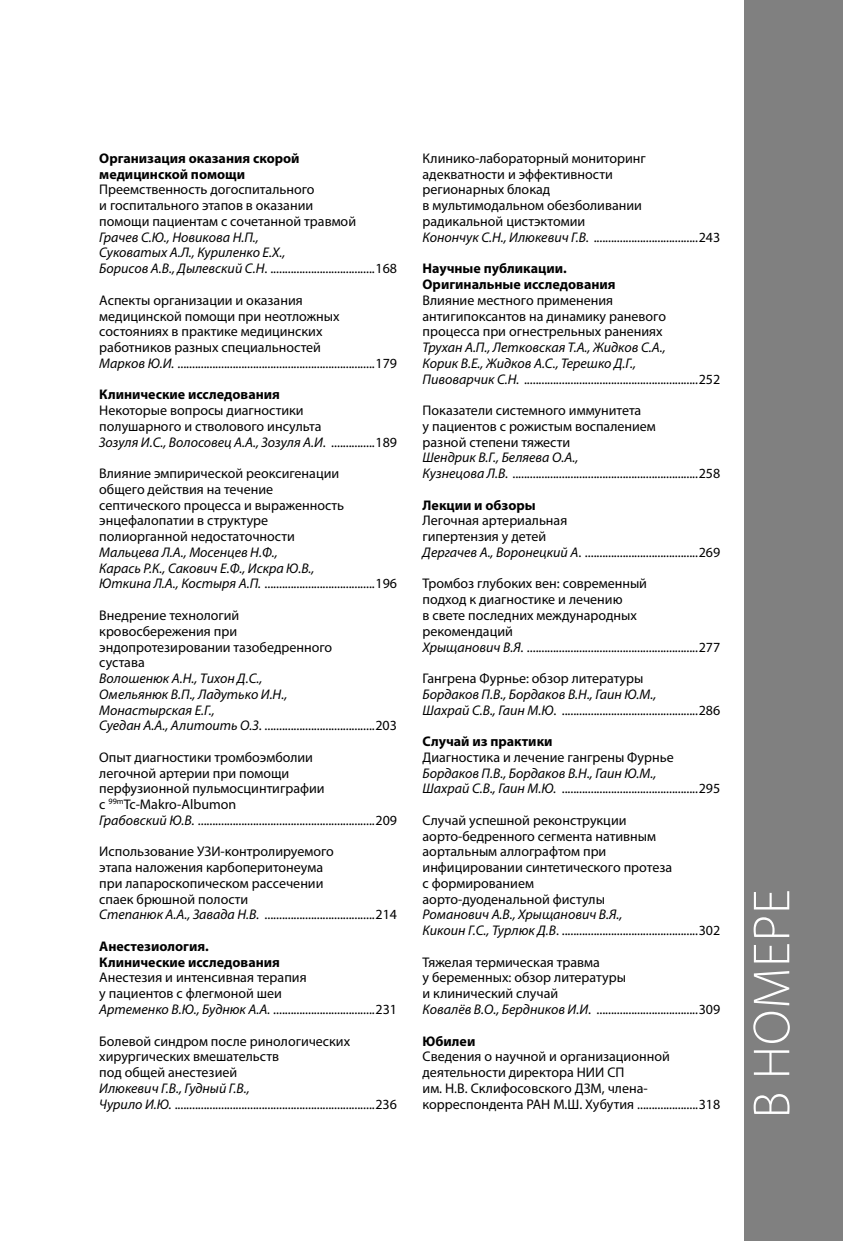
<style>
.page{position:relative;width:844px;height:1241px;background:#fff}
.page>*{position:absolute;margin:0;border:0;box-sizing:border-box;transform-origin:0 0}
.t1{font:300 52.5px "Myriad Pro";letter-spacing:.02em;color:#fff}
.t2{font:14px/15.8px "Myriad Pro";color:#000}
.t3{font:italic 14px/15.8px "Myriad Pro";color:#000}
.t4{font:700 14px/15.8px "Myriad Pro";color:#000}
.s1{font-style:normal}
.s2{font-style:italic}
</style>
<div class="page">
<div style="left:743px;top:0;width:99px;height:1240px;background:#808080"></div>
<p class="t4" style="left:99px;top:152px;width:202px">Организация оказания скорой медицинской помощи</p>
<p class="t2" style="left:99px;top:183px;width:258px">Преемственность догоспитального<br>и госпитального этапов в оказании помощи пациентам с сочетанной травмой</p>
<p class="t3" style="left:99px;top:230px;width:299px">Грачев С.Ю., Новикова Н.П.,<br>Суковатых А.Л., Куриленко Е.Х.,<br>Борисов А.В., Дылевский С.Н<span class="s1">. ....................................168</span></p>
<p class="t2" style="left:99px;top:293px;width:299px">Аспекты организации и оказания<br>медицинской помощи при неотложных состояниях в практике медицинских работников разных специальностей<br><span class="s2">Марков Ю.И.</span> ....................................................................179</p>
<p class="t4" style="left:99px;top:388px;width:182px">Клинические исследования</p>
<p class="t2" style="left:99px;top:404px;width:299px">Некоторые вопросы диагностики<br>полушарного и стволового инсульта<br><span class="s2">Зозуля И.С., Волосовец А.А., Зозуля А.И</span>. ...............189</p>
<p class="t2" style="left:99px;top:467px;width:246px">Влияние эмпирической реоксигенации общего действия на течение септического процесса и выраженность энцефалопатии в структуре полиорганной недостаточности</p>
<p class="t3" style="left:99px;top:545px;width:299px">Мальцева Л.А., Мосенцев Н.Ф.,<br>Карась Р.К., Сакович Е.Ф., Искра Ю.В.,<br>Юткина Л.А., Костыря А.П. <span class="s1">......................................196</span></p>
<p class="t2" style="left:99px;top:608px;width:234px">Внедрение технологий кровосбережения при эндопротезировании тазобедренного сустава</p>
<p class="t3" style="left:99px;top:671px;width:299px">Волошенюк А.Н., Тихон Д.С.,<br>Омельянюк В.П., Ладутько И.Н.,<br>Монастырская Е.Г.,<br>Суедан А.А., Алитоить О.З<span class="s1">. ......................................203</span></p>
<p class="t2" style="left:99px;top:750px;width:299px">Опыт диагностики тромбоэмболии<br>легочной артерии при помощи<br>перфузионной пульмосцинтиграфии<br>с <sup>99m</sup>Тс-Makro-Albumon<br><span class="s2">Грабовский Ю.В.</span> .............................................................209</p>
<p class="t2" style="left:99px;top:845px;width:299px">Использование УЗИ-контролируемого<br>этапа наложения карбоперитонеума<br>при лапароскопическом рассечении<br>спаек брюшной полости<br><span class="s2">Степанюк А.А., Завада Н.В.</span> ......................................214</p>
<p class="t4" style="left:99px;top:939px;width:182px">Анестезиология.<br>Клинические исследования</p>
<p class="t2" style="left:99px;top:971px;width:299px">Анестезия и интенсивная терапия<br>у пациентов с флегмоной шеи<br><span class="s2">Артеменко В.Ю., Буднюк А.А.</span> ...................................231</p>
<p class="t2" style="left:99px;top:1034px;width:252px">Болевой синдром после ринологических хирургических вмешательств<br>под общей анестезией</p>
<p class="t2" style="left:99px;top:1081px;width:299px"><span class="s2">Илюкевич Г.В., Гудный Г.В.,<br>Чурило И.Ю.</span> .....................................................................236</p>
<p class="t2" style="left:422px;top:152px;width:299px">Клинико-лабораторный мониторинг адекватности и эффективности<br>регионарных блокад<br>в мультимодальном обезболивании радикальной цистэктомии<br><span class="s2">Конончук С.Н., Илюкевич Г.В.</span> ....................................243</p>
<p class="t4" style="left:422px;top:262px;width:194px">Научные публикации.<br>Оригинальные исследования</p>
<p class="t2" style="left:422px;top:293px;width:245px">Влияние местного применения антигипоксантов на динамику раневого процесса при огнестрельных ранениях</p>
<p class="t3" style="left:422px;top:341px;width:299px">Трухан А.П., Летковская Т.А., Жидков С.А.,<br>Корик В.Е., Жидков А.С., Терешко Д.Г.,<br>Пивоварчик С.Н. <span class="s1">............................................................252</span></p>
<p class="t2" style="left:422px;top:404px;width:235px">Показатели системного иммунитета<br>у пациентов с рожистым воспалением разной степени тяжести</p>
<p class="t2" style="left:422px;top:451px;width:299px"><span class="s2">Шендрик В.Г., Беляева О.А.,<br>Кузнецова Л.В.</span> ................................................................258</p>
<p class="t4" style="left:422px;top:498px;width:115px">Лекции и обзоры</p>
<p class="t2" style="left:422px;top:514px;width:299px">Легочная артериальная<br>гипертензия у детей<br><span class="s2">Дергачев А., Воронецкий А</span>. .......................................269</p>
<p class="t2" style="left:422px;top:577px;width:299px">Тромбоз глубоких вен: современный<br>подход к диагностике и лечению<br>в свете последних международных рекомендаций<br><span class="s2">Хрыщанович В.Я</span>. ...........................................................277</p>
<p class="t2" style="left:422px;top:671px;width:222px">Гангрена Фурнье: обзор литературы</p>
<p class="t3" style="left:422px;top:687px;width:299px">Бордаков П.В., Бордаков В.Н., Гаин Ю.М.,<br>Шахрай С.В., Гаин М.Ю<span class="s1">. ...............................................286</span></p>
<p class="t4" style="left:422px;top:734px;width:131px">Случай из практики</p>
<p class="t2" style="left:422px;top:750px;width:253px">Диагностика и лечение гангрены Фурнье</p>
<p class="t3" style="left:422px;top:766px;width:299px">Бордаков П.В., Бордаков В.Н., Гаин Ю.М.,<br>Шахрай С.В., Гаин М.Ю. <span class="s1">...............................................295</span></p>
<p class="t2" style="left:422px;top:813px;width:251px">Случай успешной реконструкции аорто-бедренного сегмента нативным аортальным аллографтом при инфицировании синтетического протеза с формированием<br>аорто-дуоденальной фистулы</p>
<p class="t2" style="left:422px;top:908px;width:299px"><span class="s2">Романович А.В., Хрыщанович В.Я.,<br>Кикоин Г.С., Турлюк Д.В</span>. ...............................................302</p>
<p class="t2" style="left:422px;top:955px;width:299px">Тяжелая термическая травма<br>у беременных: обзор литературы<br>и клинический случай<br><span class="s2">Ковалёв В.О., Бердников И.И</span>. ...................................309</p>
<p class="t4" style="left:422px;top:1034px;width:54px">Юбилеи</p>
<p class="t2" style="left:422px;top:1049px;width:299px">Сведения о научной и организационной деятельности директора НИИ СП<br>им. Н.В. Склифосовского ДЗМ, члена&shy;корреспондента РАН М.Ш. Хубутия .....................318</p>
<h1 class="t1" style="left:751px;top:1117px;width:230px;rotate:-90deg">В НОМЕРЕ</h1>
</div>
